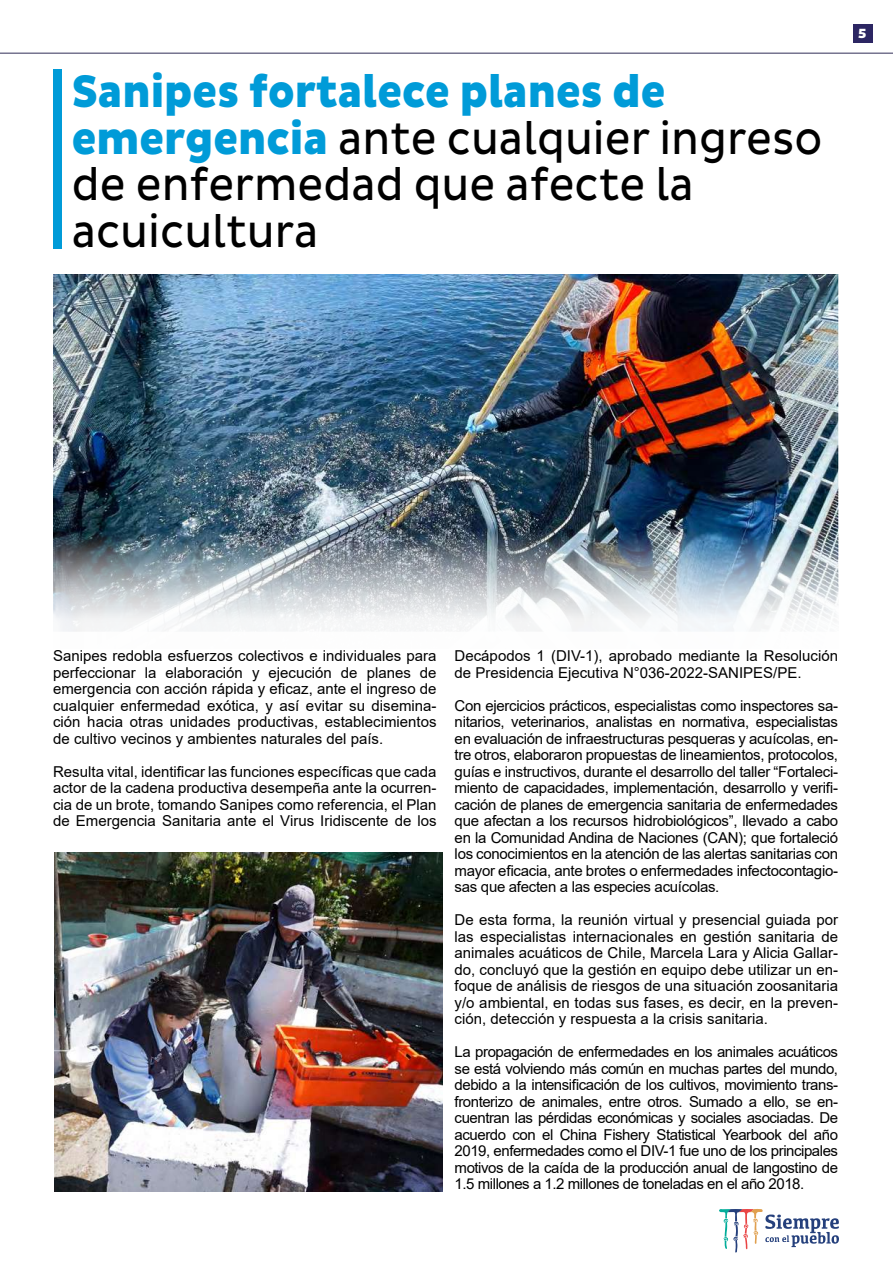
<style>
.page{position:relative;width:893px;height:1263px;background:#fff}
.page>*{position:absolute;margin:0;border:0;box-sizing:border-box;transform-origin:0 0}
.t1{font:46.5px/46.5px "Pluto Sans";color:#000;scale:.9 1}
.t2{font:15px/16.5px "Arial";color:#000;text-align:justify}
.t3{font:800 13.5px "Pluto Sans";color:#fff}
.s1{font-weight:800;color:#009bd8}
</style>
<div class="page">
<div style="left:853px;top:24px;width:20px;height:19px;background:#2c2663"></div>
<svg style="left:719px;top:1209px;width:120px;height:44px"></svg>
<hr style="left:0;top:53px;width:893px;height:1px;background:#312e58">
<img style="left:53px;top:274px;width:785px;height:358px">
<div style="left:53px;top:69px;width:8px;height:180px;background:#009bd8"></div>
<img style="left:54px;top:853px;width:389px;height:338px">
<h1 class="t1" style="left:72px;top:69px;width:835px"><span class="s1">Sanipes fortalece planes de emergencia</span> ante cualquier ingreso de enfermedad que afecte la acuicultura</h1>
<p class="t3" style="left:858px;top:26px;width:10px">5</p>
<p class="t2" style="left:53px;top:647px;width:385px">Sanipes redobla esfuerzos colectivos e individuales para perfeccionar la elaboración y ejecución de planes de emergencia con acción rápida y eficaz, ante el ingreso de cualquier enfermedad exótica, y así evitar su disemina&shy;ción hacia otras unidades productivas, establecimientos de cultivo vecinos y ambientes naturales del país.</p>
<p class="t2" style="left:53px;top:763px;width:385px">Resulta vital, identificar las funciones específicas que cada actor de la cadena productiva desempeña ante la ocurren&shy;cia de un brote, tomando Sanipes como referencia, el Plan de Emergencia Sanitaria ante el Virus Iridiscente de los</p>
<p class="t2" style="left:455px;top:647px;width:385px">Decápodos 1 (DIV-1), aprobado mediante la Resolución de Presidencia Ejecutiva N°036-2022-SANIPES/PE.</p>
<p class="t2" style="left:455px;top:697px;width:385px">Con ejercicios prácticos, especialistas como inspectores sa&shy;nitarios, veterinarios, analistas en normativa, especialistas en evaluación de infraestructuras pesqueras y acuícolas, en&shy;tre otros, elaboraron propuestas de lineamientos, protocolos, guías e instructivos, durante el desarrollo del taller “Fortaleci&shy;miento de capacidades, implementación, desarrollo y verifi&shy;cación de planes de emergencia sanitaria de enfermedades que afectan a los recursos hidrobiológicos”, llevado a cabo en la Comunidad Andina de Naciones (CAN); que fortaleció los conocimientos en la atención de las alertas sanitarias con mayor eficacia, ante brotes o enfermedades infectocontagio&shy;sas que afecten a las especies acuícolas.</p>
<p class="t2" style="left:455px;top:911px;width:385px">De esta forma, la reunión virtual y presencial guiada por las especialistas internacionales en gestión sanitaria de animales acuáticos de Chile, Marcela Lara y Alicia Gallar&shy;do, concluyó que la gestión en equipo debe utilizar un en&shy;foque de análisis de riesgos de una situación zoosanitaria y/o ambiental, en todas sus fases, es decir, en la preven&shy;ción, detección y respuesta a la crisis sanitaria.</p>
<p class="t2" style="left:455px;top:1043px;width:385px">La propagación de enfermedades en los animales acuáticos se está volviendo más común en muchas partes del mundo, debido a la intensificación de los cultivos, movimiento trans&shy;fronterizo de animales, entre otros. Sumado a ello, se en&shy;cuentran las pérdidas económicas y sociales asociadas. De acuerdo con el China Fishery Statistical Yearbook del año 2019, enfermedades como el DIV-1 fue uno de los principales motivos de la caída de la producción anual de langostino de 1.5 millones a 1.2 millones de toneladas en el año 2018.</p>
</div>
